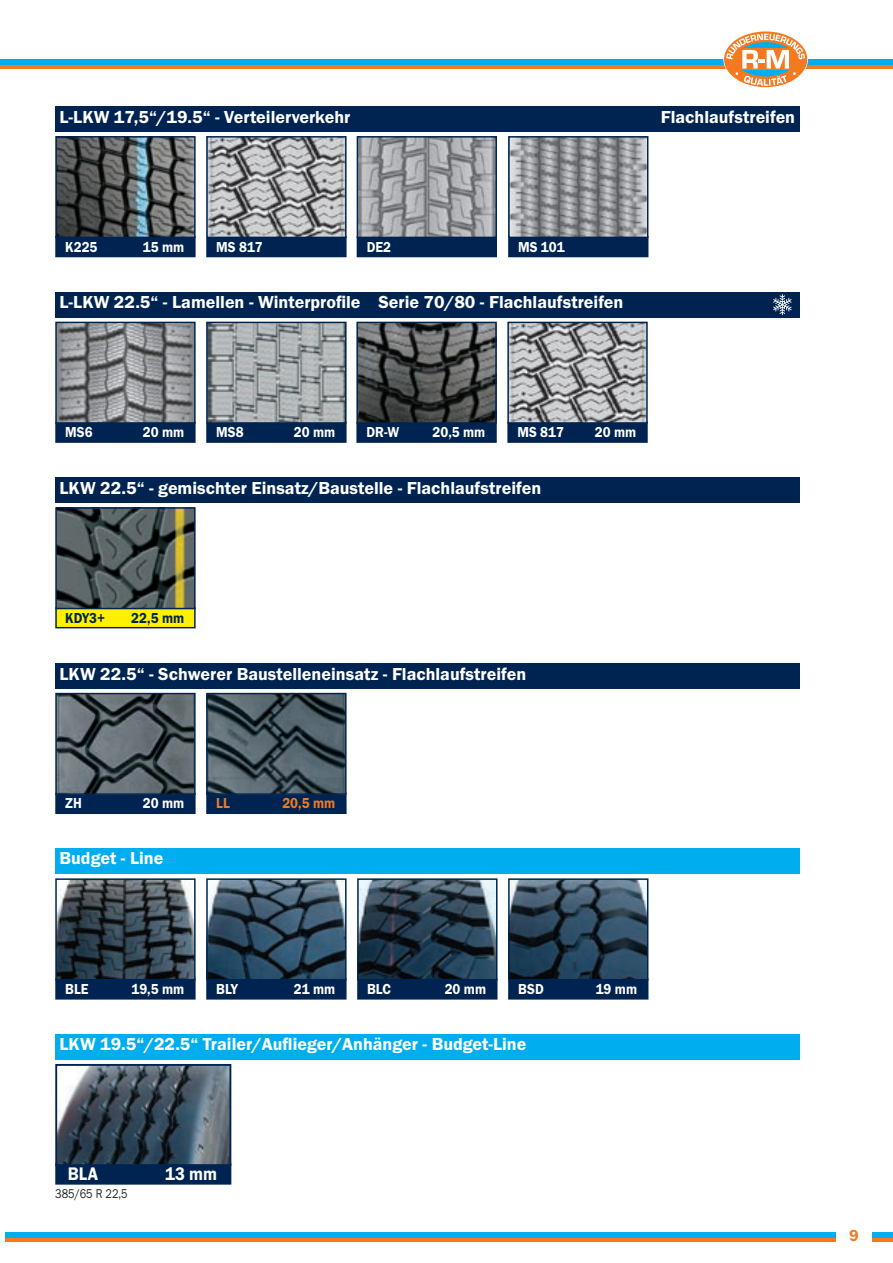
<style>
.page{position:relative;width:893px;height:1263px;background:#fff}
.page>*{position:absolute;margin:0;border:0;box-sizing:border-box;transform-origin:0 0}
.t1{font:18.75px "Franklin Gothic URW Dem";color:#fff;scale:.9 1}
.t2{font:18px "Franklin Gothic URW Dem";color:#fff}
.t3{font:16.5px "Franklin Gothic URW Dem";color:#f47921}
.t4{font:15px "Franklin Gothic URW Dem";color:#fff;scale:.9 1}
.t5{font:15px "Franklin Gothic URW Dem";color:#002451;scale:.9 1}
.t6{font:15px "Franklin Gothic URW Dem";color:#f47921;scale:.9 1}
.t7{font:13.2px "Franklin Gothic URW Boo";color:#231f20;scale:.84 1}
</style>
<div class="page">
<div style="left:0;top:1232px;width:893px;height:5px;background:#00aeef"></div>
<hr style="left:0;top:1238px;width:893px;height:4px;background:#f47921">
<div style="left:836px;top:1229px;width:36px;height:14px;background:#fff"></div>
<div style="left:0;top:59px;width:893px;height:5px;background:#00aeef"></div>
<hr style="left:0;top:65px;width:893px;height:4px;background:#f47921">
<svg style="left:724px;top:31px;width:83px;height:56px"></svg>
<svg style="left:726px;top:34px;width:79px;height:52px"></svg>
<div style="left:55px;top:106px;width:744px;height:26px;background:#002451"></div>
<div style="left:207px;top:237px;width:139px;height:19px;background:#002451"></div>
<div style="left:206px;top:236px;width:141px;height:21px;border:2px solid #002451"></div>
<img style="left:209px;top:139px;width:135px;height:96px">
<div style="left:206px;top:136px;width:141px;height:102px;border:2px solid #002451"></div>
<div style="left:509px;top:237px;width:139px;height:19px;background:#002451"></div>
<div style="left:508px;top:236px;width:140px;height:21px;border:2px solid #002451"></div>
<img style="left:511px;top:139px;width:134px;height:96px">
<div style="left:508px;top:136px;width:140px;height:102px;border:2px solid #002451"></div>
<div style="left:357px;top:237px;width:139px;height:19px;background:#002451"></div>
<div style="left:357px;top:236px;width:140px;height:21px;border:2px solid #002451"></div>
<img style="left:360px;top:139px;width:134px;height:96px">
<div style="left:357px;top:136px;width:140px;height:102px;border:2px solid #002451"></div>
<div style="left:55px;top:292px;width:744px;height:25px;background:#002451"></div>
<div style="left:56px;top:422px;width:139px;height:20px;background:#002451"></div>
<div style="left:55px;top:422px;width:141px;height:21px;border:2px solid #002451"></div>
<img style="left:58px;top:325px;width:135px;height:96px">
<div style="left:55px;top:322px;width:141px;height:102px;border:2px solid #002451"></div>
<div style="left:207px;top:422px;width:139px;height:20px;background:#002451"></div>
<div style="left:206px;top:422px;width:141px;height:21px;border:2px solid #002451"></div>
<img style="left:209px;top:325px;width:135px;height:96px">
<div style="left:206px;top:322px;width:141px;height:102px;border:2px solid #002451"></div>
<div style="left:56px;top:237px;width:139px;height:19px;background:#002451"></div>
<div style="left:55px;top:236px;width:141px;height:21px;border:2px solid #002451"></div>
<img style="left:58px;top:139px;width:135px;height:96px">
<div style="left:55px;top:136px;width:141px;height:102px;border:2px solid #002451"></div>
<div style="left:357px;top:422px;width:139px;height:20px;background:#002451"></div>
<div style="left:356px;top:422px;width:141px;height:21px;border:2px solid #002451"></div>
<img style="left:359px;top:325px;width:135px;height:96px">
<div style="left:356px;top:322px;width:141px;height:102px;border:2px solid #002451"></div>
<svg style="left:773px;top:294px;width:19px;height:21px"></svg>
<div style="left:508px;top:422px;width:139px;height:20px;background:#002451"></div>
<div style="left:507px;top:422px;width:141px;height:21px;border:2px solid #002451"></div>
<img style="left:510px;top:325px;width:135px;height:96px">
<div style="left:507px;top:322px;width:141px;height:102px;border:2px solid #002451"></div>
<div style="left:55px;top:477px;width:744px;height:26px;background:#002451"></div>
<div style="left:56px;top:608px;width:139px;height:20px;background:#fff101"></div>
<div style="left:55px;top:607px;width:141px;height:21px;border:2px solid #002451"></div>
<img style="left:58px;top:510px;width:135px;height:96px">
<div style="left:55px;top:507px;width:141px;height:102px;border:2px solid #002451"></div>
<div style="left:55px;top:663px;width:744px;height:25px;background:#002451"></div>
<div style="left:56px;top:793px;width:139px;height:20px;background:#002451"></div>
<div style="left:55px;top:793px;width:141px;height:21px;border:2px solid #002451"></div>
<img style="left:58px;top:696px;width:135px;height:96px">
<div style="left:55px;top:693px;width:141px;height:102px;border:2px solid #002451"></div>
<div style="left:207px;top:793px;width:139px;height:20px;background:#002451"></div>
<div style="left:206px;top:793px;width:141px;height:21px;border:2px solid #002451"></div>
<img style="left:209px;top:696px;width:135px;height:96px">
<div style="left:206px;top:693px;width:141px;height:102px;border:2px solid #002451"></div>
<div style="left:55px;top:848px;width:744px;height:25px;background:#00aeef"></div>
<div style="left:55px;top:1034px;width:744px;height:26px;background:#00aeef"></div>
<div style="left:509px;top:979px;width:139px;height:20px;background:#002451"></div>
<img style="left:511px;top:881px;width:134px;height:96px">
<div style="left:508px;top:878px;width:140px;height:102px;border:2px solid #002451"></div>
<div style="left:56px;top:979px;width:139px;height:20px;background:#002451"></div>
<img style="left:58px;top:881px;width:135px;height:96px">
<div style="left:55px;top:878px;width:141px;height:102px;border:2px solid #002451"></div>
<div style="left:207px;top:979px;width:139px;height:20px;background:#002451"></div>
<img style="left:209px;top:881px;width:135px;height:96px">
<div style="left:206px;top:878px;width:141px;height:102px;border:2px solid #002451"></div>
<div style="left:358px;top:979px;width:139px;height:20px;background:#002451"></div>
<img style="left:360px;top:881px;width:134px;height:96px">
<div style="left:357px;top:878px;width:140px;height:102px;border:2px solid #002451"></div>
<div style="left:56px;top:1164px;width:174px;height:20px;background:#002451"></div>
<img style="left:58px;top:1067px;width:170px;height:96px">
<div style="left:55px;top:1064px;width:176px;height:102px;border:2px solid #002451"></div>
<hr style="left:0;top:1221px;width:4px;height:32px;background:#fff">
<p class="t2" style="left:60px;top:105px;width:292px">L-LKW 17,5“/19.5“ - Verteilerverkehr</p>
<p class="t2" style="left:661px;top:105px;width:136px">Flachlaufstreifen</p>
<p class="t4" style="left:65px;top:237px;width:37px">K225</p>
<p class="t4" style="left:143px;top:237px;width:48px">15 mm</p>
<p class="t4" style="left:216px;top:237px;width:53px">MS 817</p>
<p class="t4" style="left:367px;top:237px;width:29px">DE2</p>
<p class="t4" style="left:518px;top:237px;width:53px">MS 101</p>
<p class="t2" style="left:60px;top:291px;width:565px">L-LKW 22.5“ - Lamellen - Winterprofile Serie 70/80 - Flachlaufstreifen</p>
<p class="t4" style="left:65px;top:423px;width:32px">MS6</p>
<p class="t4" style="left:143px;top:423px;width:48px">20 mm</p>
<p class="t4" style="left:216px;top:423px;width:32px">MS8</p>
<p class="t4" style="left:294px;top:423px;width:48px">20 mm</p>
<p class="t4" style="left:366px;top:423px;width:38px">DR-W</p>
<p class="t4" style="left:433px;top:423px;width:60px">20,5 mm</p>
<p class="t4" style="left:517px;top:423px;width:53px">MS 817</p>
<p class="t4" style="left:595px;top:423px;width:48px">20 mm</p>
<p class="t2" style="left:60px;top:477px;width:483px">LKW 22.5“ - gemischter Einsatz/Baustelle - Flachlaufstreifen</p>
<p class="t5" style="left:65px;top:608px;width:46px">KDY3+</p>
<p class="t5" style="left:131px;top:608px;width:60px">22,5 mm</p>
<p class="t2" style="left:60px;top:663px;width:468px">LKW 22.5“ - Schwerer Baustelleneinsatz - Flachlaufstreifen</p>
<p class="t4" style="left:65px;top:794px;width:20px">ZH</p>
<p class="t4" style="left:143px;top:794px;width:48px">20 mm</p>
<p class="t6" style="left:216px;top:794px;width:17px">LL</p>
<p class="t6" style="left:282px;top:794px;width:60px">20,5 mm</p>
<p class="t2" style="left:60px;top:847px;width:105px">Budget - Line</p>
<p class="t4" style="left:65px;top:980px;width:27px">BLE</p>
<p class="t4" style="left:131px;top:980px;width:60px">19,5 mm</p>
<p class="t4" style="left:216px;top:980px;width:26px">BLY</p>
<p class="t4" style="left:294px;top:980px;width:48px">21 mm</p>
<p class="t4" style="left:367px;top:980px;width:28px">BLC</p>
<p class="t4" style="left:445px;top:980px;width:48px">20 mm</p>
<p class="t4" style="left:518px;top:980px;width:30px">BSD</p>
<p class="t4" style="left:596px;top:980px;width:48px">19 mm</p>
<p class="t2" style="left:60px;top:1033px;width:468px">LKW 19.5“/22.5“ Trailer/Auflieger/Anhänger - Budget-Line</p>
<p class="t1" style="left:68px;top:1162px;width:35px">BLA</p>
<p class="t1" style="left:165px;top:1162px;width:59px">13 mm</p>
<p class="t7" style="left:55px;top:1185px;width:88px">385/65 R 22,5</p>
<p class="t3" style="left:849px;top:1225px;width:11px">9</p>
</div>
